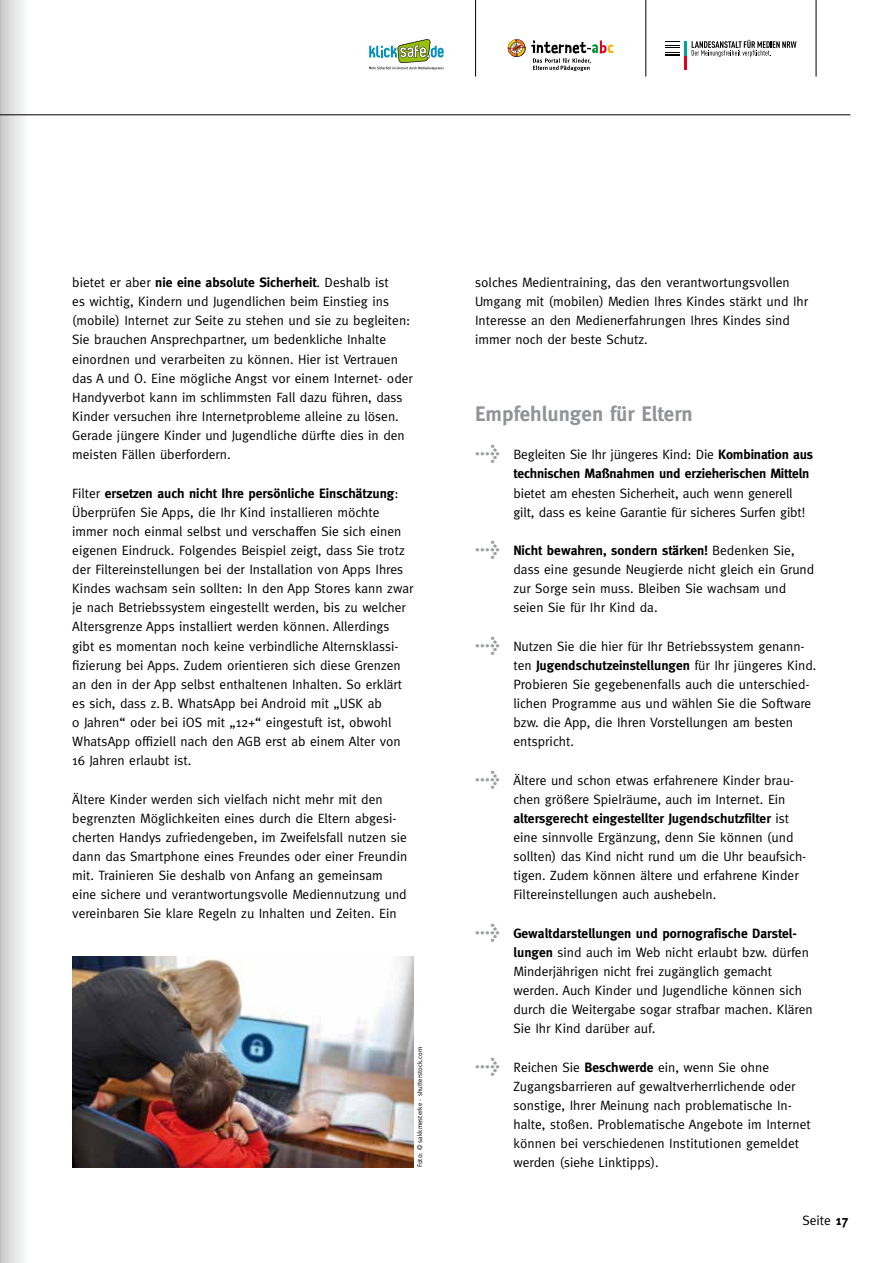
<style>
.page{position:relative;width:893px;height:1263px;background:#fff}
.page>*{position:absolute;margin:0;border:0;box-sizing:border-box;transform-origin:0 0}
.t1{font:30px "Meta Book Expert";color:#9c9e9f}
.t2{font:700 21px "Meta";color:#929395}
.t3{font:13.5px/19.2px "Meta";color:#000}
.t4{font:700 13.5px/19.2px "Meta";letter-spacing:-.01em;color:#000}
.t5{font:6.75px "Meta";letter-spacing:.005em;color:#000}
.s1{font-weight:700}
.s2{font-weight:400}
</style>
<div class="page">
<hr style="left:0;top:114px;width:850px;height:1px;background:#000">
<hr style="left:475px;top:0;width:1px;height:77px;background:#000">
<hr style="left:645px;top:0;width:1px;height:77px;background:#000">
<hr style="left:816px;top:0;width:1px;height:77px;background:#000">
<img style="left:72px;top:957px;width:342px;height:210px">
<svg style="left:692px;top:40px;width:104px;height:17px"></svg>
<hr style="left:684px;top:56px;width:3px;height:14px;background:#e2001a">
<hr style="left:684px;top:41px;width:3px;height:15px;background:#01a494">
<svg style="left:665px;top:41px;width:15px;height:15px"></svg>
<svg style="left:508px;top:39px;width:106px;height:32px"></svg>
<svg style="left:369px;top:39px;width:75px;height:31px"></svg>
<div style="left:0;top:0;width:28px;height:1263px;background:linear-gradient(to right,#cacacb,#fcfcfc)"></div>
<p class="t3" style="left:72px;top:273px;width:342px">bietet er aber <span class="s1">nie eine absolute Sicherheit</span>. Deshalb ist<br>es wichtig, Kindern und Jugendlichen beim Einstieg ins (mobile) Internet zur Seite zu stehen und sie zu begleiten:<br>Sie brauchen Ansprechpartner, um bedenkliche Inhalte einordnen und verarbeiten zu können. Hier ist Vertrauen das A und O. Eine mögliche Angst vor einem Internet- oder Handyverbot kann im schlimmsten Fall dazu führen, dass Kinder versuchen ihre Internetprobleme alleine zu lösen.<br>Gerade jüngere Kinder und Jugendliche dürfte dies in den meisten Fällen überfordern.</p>
<p class="t3" style="left:72px;top:483px;width:343px">Filter <span class="s1">ersetzen auch nicht Ihre persönliche Einschätzung</span>:<br>Überprüfen Sie Apps, die Ihr Kind installieren möchte immer noch einmal selbst und verschaffen Sie sich einen eigenen Eindruck. Folgendes Beispiel zeigt, dass Sie trotz der Filtereinstellungen bei der Installation von Apps Ihres Kindes wachsam sein sollten: In den App Stores kann zwar je nach Betriebssystem eingestellt werden, bis zu welcher Altersgrenze Apps installiert werden können. Allerdings gibt es momentan noch keine verbindliche Alternsklassi&shy;fizierung bei Apps. Zudem orientieren sich diese Grenzen an den in der App selbst enthaltenen Inhalten. So erklärt es sich, dass z.B. WhatsApp bei Android mit „USK ab<br>0 Jahren“ oder bei iOS mit „12+“ eingestuft ist, obwohl WhatsApp offiziell nach den AGB erst ab einem Alter von 16 Jahren erlaubt ist.</p>
<p class="t3" style="left:72px;top:789px;width:336px">Ältere Kinder werden sich vielfach nicht mehr mit den begrenzten Möglichkeiten eines durch die Eltern abgesi&shy;cherten Handys zufriedengeben, im Zweifelsfall nutzen sie dann das Smartphone eines Freundes oder einer Freundin mit. Trainieren Sie deshalb von Anfang an gemeinsam eine sichere und verantwortungsvolle Mediennutzung und vereinbaren Sie klare Regeln zu Inhalten und Zeiten. Ein</p>
<p class="t5" style="left:416px;top:1167px;width:122px;rotate:-90deg">Foto: © sakkmesterke - shutterstock.com</p>
<p class="t3" style="left:475px;top:272px;width:334px">solches Medientraining, das den verantwortungsvollen Umgang mit (mobilen) Medien Ihres Kindes stärkt und Ihr Interesse an den Medienerfahrungen Ihres Kindes sind immer noch der beste Schutz.</p>
<h2 class="t2" style="left:475px;top:402px;width:219px">Empfehlungen für Eltern</h2>
<h1 class="t1" style="left:475px;top:434px;width:26px">t</h1>
<p class="t4" style="left:513px;top:445px;width:301px"><span class="s2">Begleiten Sie Ihr jüngeres Kind: Die</span> Kombination aus technischen Maßnahmen und erzieherischen Mitteln</p>
<p class="t3" style="left:513px;top:483px;width:293px">bietet am ehesten Sicherheit, auch wenn generell gilt, dass es keine Garantie für sicheres Surfen gibt!</p>
<h1 class="t1" style="left:475px;top:530px;width:26px">t</h1>
<p class="t3" style="left:513px;top:540px;width:302px"><span class="s1">Nicht bewahren, sondern stärken!</span> Bedenken Sie, dass eine gesunde Neugierde nicht gleich ein Grund zur Sorge sein muss. Bleiben Sie wachsam und seien Sie für Ihr Kind da.</p>
<h1 class="t1" style="left:475px;top:626px;width:26px">t</h1>
<p class="t3" style="left:513px;top:636px;width:304px">Nutzen Sie die hier für Ihr Betriebssystem genann&shy;ten <span class="s1">Jugendschutzeinstellungen</span> für Ihr jüngeres Kind.<br>Probieren Sie gegebenenfalls auch die unterschied&shy;lichen Programme aus und wählen Sie die Software bzw. die App, die Ihren Vorstellungen am besten entspricht.</p>
<h1 class="t1" style="left:475px;top:759px;width:26px">t</h1>
<p class="t3" style="left:513px;top:770px;width:294px">Ältere und schon etwas erfahrenere Kinder brau&shy;chen größere Spielräume, auch im Internet. Ein <span class="s1">altersgerecht eingestellter Jugendschutzfilter</span> ist eine sinnvolle Ergänzung, denn Sie können (und sollten) das Kind nicht rund um die Uhr beaufsich&shy;tigen. Zudem können ältere und erfahrene Kinder Filtereinstellungen auch aushebeln.</p>
<h1 class="t1" style="left:475px;top:913px;width:26px">t</h1>
<p class="t3" style="left:513px;top:923px;width:301px"><span class="s1">Gewaltdarstellungen und pornografische Darstel&shy;lungen</span> sind auch im Web nicht erlaubt bzw. dürfen Minderjährigen nicht frei zugänglich gemacht werden. Auch Kinder und Jugendliche können sich durch die Weitergabe sogar strafbar machen. Klären Sie Ihr Kind darüber auf.</p>
<h1 class="t1" style="left:475px;top:1046px;width:26px">t</h1>
<p class="t3" style="left:513px;top:1057px;width:299px">Reichen Sie <span class="s1">Beschwerde</span> ein, wenn Sie ohne Zugangsbarrieren auf gewaltverherrlichende oder sonstige, Ihrer Meinung nach problematische In&shy;halte, stoßen. Problematische Angebote im Internet können bei verschiedenen Institutionen gemeldet</p>
<p class="t3" style="left:513px;top:1153px;width:147px">werden (siehe Linktipps).</p>
<p class="t3" style="left:802px;top:1210px;width:48px">Seite <span class="s1">17</span></p>
</div>
